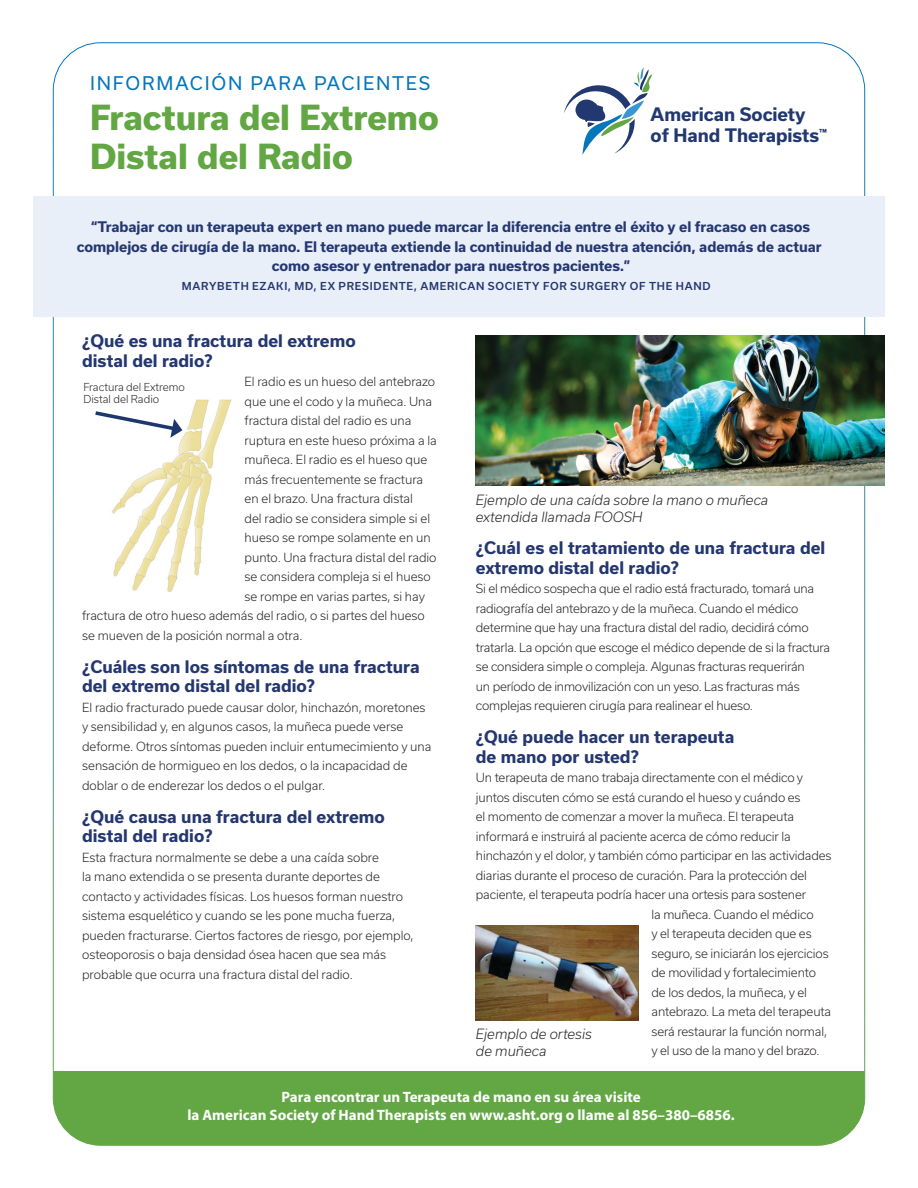
<style>
.page{position:relative;width:918px;height:1188px;background:#fff}
.page>*{position:absolute;margin:0;border:0;box-sizing:border-box;transform-origin:0 0}
.t1{font:800 33px/39.6px "Usual";color:#62a744}
.Heading__PER{font:18px "Usual";letter-spacing:.1em;color:#0276bd}
.t2{font:700 17.7px/21.3px "Usual";letter-spacing:-.005em;color:#223870}
.Subhead{font:700 16.5px/19.5px "Usual";color:#243770}
.t3{font:700 15px/18px "Myriad Pro";color:#fff;text-align:center}
.t4{font:700 13.95px/19.5px "Usual";letter-spacing:-.005em;color:#243770;text-align:center}
.t5{font:italic 300 13.5px/16.5px "Usual";color:#231f20}
.Body{font:300 12px/19.5px "Usual";letter-spacing:-.01em;color:#231f20}
.t6{font:500 10.5px "Usual";letter-spacing:.07em;color:#243770}
.Label{font:300 10.5px/12px "Usual";color:#231f20}
</style>
<div class="page">
<div style="left:53px;top:1071px;width:812px;height:74px;background:#62a744"></div>
<div style="left:33px;top:197px;width:852px;height:120px;background:#e9eff9"></div>
<svg style="left:564px;top:68px;width:88px;height:87px"></svg>
<img style="left:476px;top:335px;width:409px;height:151px">
<img style="left:476px;top:926px;width:162px;height:95px">
<img style="left:112px;top:399px;width:119px;height:193px">
<svg style="left:95px;top:409px;width:87px;height:29px"></svg>
<p class="Heading__PER" style="left:90px;top:73px;width:342px">INFORMACIÓN PARA PACIENTES</p>
<p class="t1" style="left:90px;top:98px;width:350px">Fractura del Extremo<br>Distal del Radio</p>
<h3 class="t2" style="left:651px;top:103px;width:178px">American Society of Hand Therapists<sup>™</sup></h3>
<p class="t4" style="left:77px;top:217px;width:747px">“Trabajar con un terapeuta expert en mano puede marcar la diferencia entre el éxito y el fracaso en casos complejos de cirugía de la mano. El terapeuta extiende la continuidad de nuestra atención, además de actuar como asesor y entrenador para nuestros pacientes.”</p>
<p class="t6" style="left:182px;top:280px;width:530px">MARYBETH EZAKI, MD, EX PRESIDENTE, AMERICAN SOCIETY FOR SURGERY OF THE HAND</p>
<p class="Subhead" style="left:82px;top:332px;width:275px">¿Qué es una fractura del extremo distal del radio?</p>
<p class="Body" style="left:245px;top:372px;width:192px">El radio es un hueso del antebrazo</p>
<p class="Body" style="left:245px;top:392px;width:189px">que une el codo y la muñeca. Una</p>
<p class="Body" style="left:245px;top:411px;width:168px">fractura distal del radio es una</p>
<p class="Body" style="left:245px;top:431px;width:194px">ruptura en este hueso próxima a la</p>
<p class="Body" style="left:245px;top:450px;width:184px">muñeca. El radio es el hueso que</p>
<p class="Body" style="left:245px;top:470px;width:180px">más frecuentemente se fractura</p>
<p class="Body" style="left:245px;top:489px;width:170px">en el brazo. Una fractura distal</p>
<p class="Body" style="left:245px;top:509px;width:187px">del radio se considera simple si el</p>
<p class="Body" style="left:245px;top:528px;width:188px">hueso se rompe solamente en un</p>
<p class="Body" style="left:245px;top:548px;width:194px">punto. Una fractura distal del radio</p>
<p class="Body" style="left:245px;top:567px;width:188px">se considera compleja si el hueso</p>
<p class="Body" style="left:245px;top:587px;width:182px">se rompe en varias partes, si hay</p>
<p class="Body" style="left:82px;top:606px;width:344px">fractura de otro hueso además del radio, o si partes del hueso</p>
<p class="Body" style="left:82px;top:626px;width:222px">se mueven de la posición normal a otra.</p>
<p class="Subhead" style="left:82px;top:657px;width:339px">¿Cuáles son los síntomas de una fractura del extremo distal del radio?</p>
<p class="Body" style="left:82px;top:698px;width:351px">El radio fracturado puede causar dolor, hinchazón, moretones y sensibilidad y, en algunos casos, la muñeca puede verse deforme. Otros síntomas pueden incluir entumecimiento y una sensación de hormigueo en los dedos, o la incapacidad de doblar o de enderezar los dedos o el pulgar.</p>
<p class="Subhead" style="left:82px;top:807px;width:304px">¿Qué causa una fractura del extremo distal del radio?</p>
<p class="Body" style="left:82px;top:848px;width:333px">Esta fractura normalmente se debe a una caída sobre<br>la mano extendida o se presenta durante deportes de contacto y actividades físicas. Los huesos forman nuestro sistema esquelético y cuando se les pone mucha fuerza, pueden fracturarse. Ciertos factores de riesgo, por ejemplo, osteoporosis o baja densidad ósea hacen que sea más probable que ocurra una fractura distal del radio.</p>
<p class="Label" style="left:83px;top:381px;width:103px">Fractura del Extremo<br>Distal del Radio</p>
<p class="t5" style="left:476px;top:492px;width:294px">Ejemplo de una caída sobre la mano o muñeca extendida llamada FOOSH</p>
<p class="Subhead" style="left:476px;top:538px;width:351px">¿Cuál es el tratamiento de una fractura del extremo distal del radio?</p>
<p class="Body" style="left:476px;top:579px;width:356px">Si el médico sospecha que el radio está fracturado, tomará una radiografía del antebrazo y de la muñeca. Cuando el médico determine que hay una fractura distal del radio, decidirá cómo tratarla. La opción que escoge el médico depende de si la fractura se considera simple o compleja. Algunas fracturas requerirán<br>un período de inmovilización con un yeso. Las fracturas más complejas requieren cirugía para realinear el hueso.</p>
<p class="Subhead" style="left:476px;top:727px;width:260px">¿Qué puede hacer un terapeuta de mano por usted?</p>
<p class="Body" style="left:476px;top:768px;width:329px">Un terapeuta de mano trabaja directamente con el médico y</p>
<p class="Body" style="left:476px;top:787px;width:326px">juntos discuten cómo se está curando el hueso y cuándo es</p>
<p class="Body" style="left:476px;top:807px;width:320px">el momento de comenzar a mover la muñeca. El terapeuta</p>
<p class="Body" style="left:476px;top:826px;width:316px">informará e instruirá al paciente acerca de cómo reducir la</p>
<p class="Body" style="left:476px;top:846px;width:357px">hinchazón y el dolor, y también cómo participar en las actividades</p>
<p class="Body" style="left:476px;top:865px;width:333px">diarias durante el proceso de curación. Para la protección del</p>
<p class="Body" style="left:476px;top:885px;width:332px">paciente, el terapeuta podría hacer una ortesis para sostener</p>
<p class="Body" style="left:652px;top:904px;width:164px">la muñeca. Cuando el médico</p>
<p class="Body" style="left:652px;top:924px;width:162px">y el terapeuta deciden que es</p>
<p class="Body" style="left:652px;top:943px;width:179px">seguro, se iniciarán los ejercicios</p>
<p class="Body" style="left:652px;top:963px;width:166px">de movilidad y fortalecimiento</p>
<p class="Body" style="left:652px;top:982px;width:157px">de los dedos, la muñeca, y el</p>
<p class="Body" style="left:652px;top:1002px;width:181px">antebrazo. La meta del terapeuta</p>
<p class="Body" style="left:652px;top:1021px;width:177px">será restaurar la función normal,</p>
<p class="Body" style="left:652px;top:1041px;width:170px">y el uso de la mano y del brazo.</p>
<p class="t5" style="left:476px;top:1026px;width:118px">Ejemplo de ortesis de muñeca</p>
<p class="t3" style="left:188px;top:1087px;width:549px">Para encontrar un Terapeuta de mano en su área visite<br>la American Society of Hand Therapists en www.asht.org o llame al 856–380–6856.</p>
</div>
